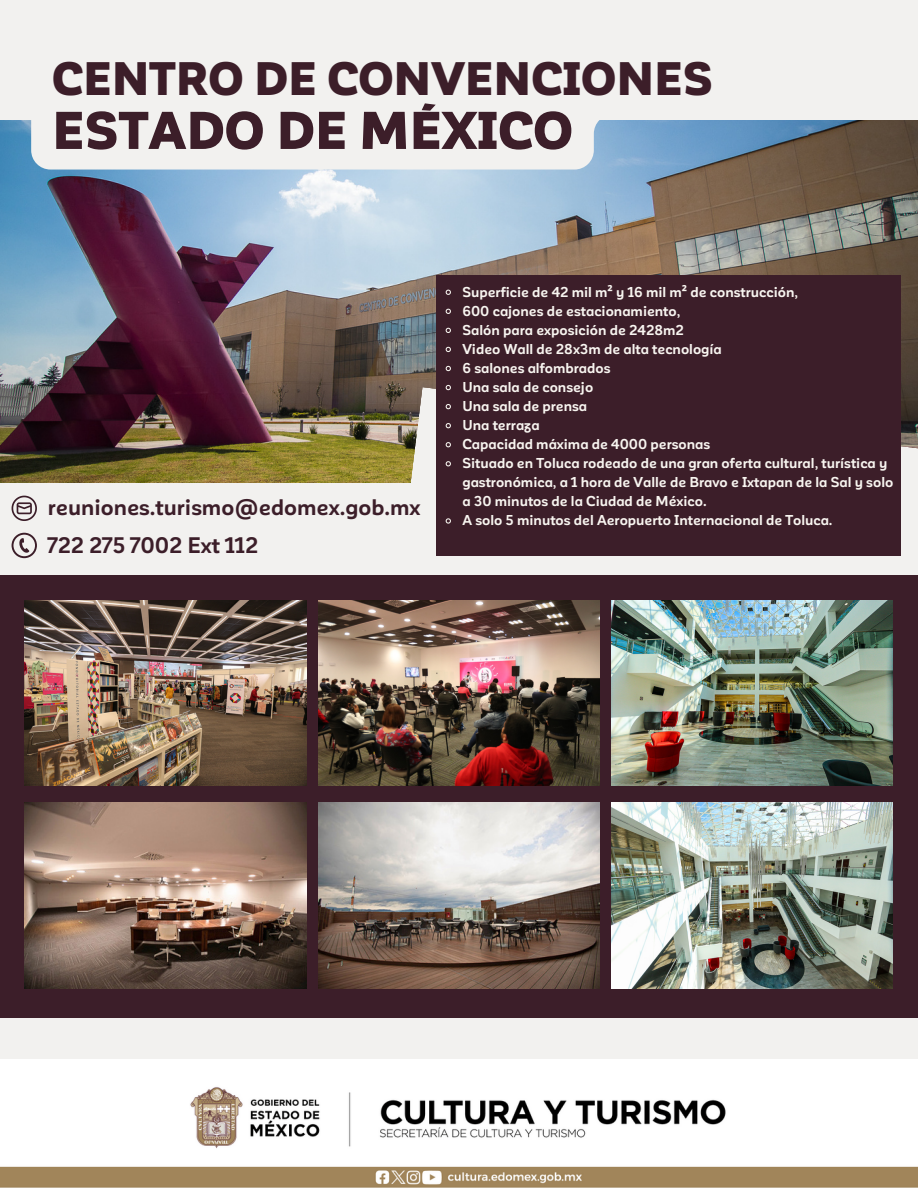
<style>
.page{position:relative;width:918px;height:1188px;background:#f2f1ef}
.page>*{position:absolute;margin:0;border:0;box-sizing:border-box;transform-origin:0 0}
.t1{font:900 52.35px "Corporative Sans Alt";color:#3c1e29}
.t2{font:900 46.2px "Corporative Sans Alt";color:#3c1e29}
.t3{font:700 22.2px "Corporative Sans Alt";color:#3c1e29}
.t4{font:700 14.1px/19px "Corporative Sans Alt";color:#f8f5f0}
.s1{font-family:"Noto Sans"}
</style>
<div class="page">
<img style="left:0;top:120px;width:918px;height:362px">
<svg style="left:406px;top:387px;width:512px;height:169px"></svg>
<div style="left:0;top:575px;width:918px;height:443px;background:#3c1e29"></div>
<div style="left:436px;top:275px;width:465px;height:280px;background:#3c1e29"></div>
<img style="left:612px;top:600px;width:281px;height:186px">
<img style="left:612px;top:803px;width:281px;height:186px">
<img style="left:318px;top:600px;width:281px;height:186px">
<img style="left:318px;top:803px;width:281px;height:186px">
<img style="left:25px;top:600px;width:281px;height:186px">
<img style="left:25px;top:803px;width:281px;height:186px">
<svg style="left:31px;top:120px;width:703px;height:50px"></svg>
<img style="left:0;top:1059px;width:918px;height:129px">
<svg style="left:445px;top:289px;width:6px;height:6px"></svg>
<svg style="left:445px;top:308px;width:6px;height:6px"></svg>
<svg style="left:445px;top:327px;width:6px;height:6px"></svg>
<svg style="left:445px;top:346px;width:6px;height:7px"></svg>
<svg style="left:445px;top:365px;width:6px;height:7px"></svg>
<svg style="left:445px;top:384px;width:6px;height:7px"></svg>
<svg style="left:445px;top:404px;width:6px;height:6px"></svg>
<svg style="left:445px;top:423px;width:6px;height:6px"></svg>
<svg style="left:445px;top:442px;width:6px;height:6px"></svg>
<svg style="left:445px;top:461px;width:6px;height:6px"></svg>
<svg style="left:445px;top:518px;width:6px;height:6px"></svg>
<svg style="left:12px;top:496px;width:25px;height:25px"></svg>
<svg style="left:12px;top:533px;width:25px;height:25px"></svg>
<p class="t2" style="left:52px;top:48px;width:663px">CENTRO DE CONVENCIONES</p>
<p class="t1" style="left:52px;top:96px;width:522px">ESTADO DE MÉXICO</p>
<h2 class="t3" style="left:48px;top:493px;width:374px">reuniones.turismo@edomex.gob.mx</h2>
<p class="t3" style="left:48px;top:530px;width:212px">722 275 7002 Ext 112</p>
<p class="t4" style="left:462px;top:281px;width:337px">Superficie de 42 mil m<span class="s1">²</span> y 16 mil m<span class="s1">²</span> de construcción,</p>
<p class="t4" style="left:462px;top:300px;width:219px">600 cajones de estacionamiento,</p>
<p class="t4" style="left:462px;top:319px;width:223px">Salón para exposición de 2428m2</p>
<p class="t4" style="left:462px;top:338px;width:261px">Video Wall de 28x3m de alta tecnología</p>
<p class="t4" style="left:462px;top:357px;width:150px">6 salones alfombrados</p>
<p class="t4" style="left:462px;top:376px;width:132px">Una sala de consejo</p>
<p class="t4" style="left:462px;top:396px;width:126px">Una sala de prensa</p>
<p class="t4" style="left:462px;top:415px;width:79px">Una terraza</p>
<p class="t4" style="left:462px;top:434px;width:249px">Capacidad máxima de 4000 personas</p>
<p class="t4" style="left:462px;top:453px;width:432px">Situado en Toluca rodeado de una gran oferta cultural, turística y gastronómica, a 1 hora de Valle de Bravo e Ixtapan de la Sal y solo a 30 minutos de la Ciudad de México.</p>
<p class="t4" style="left:462px;top:510px;width:372px">A solo 5 minutos del Aeropuerto Internacional de Toluca.</p>
</div>
